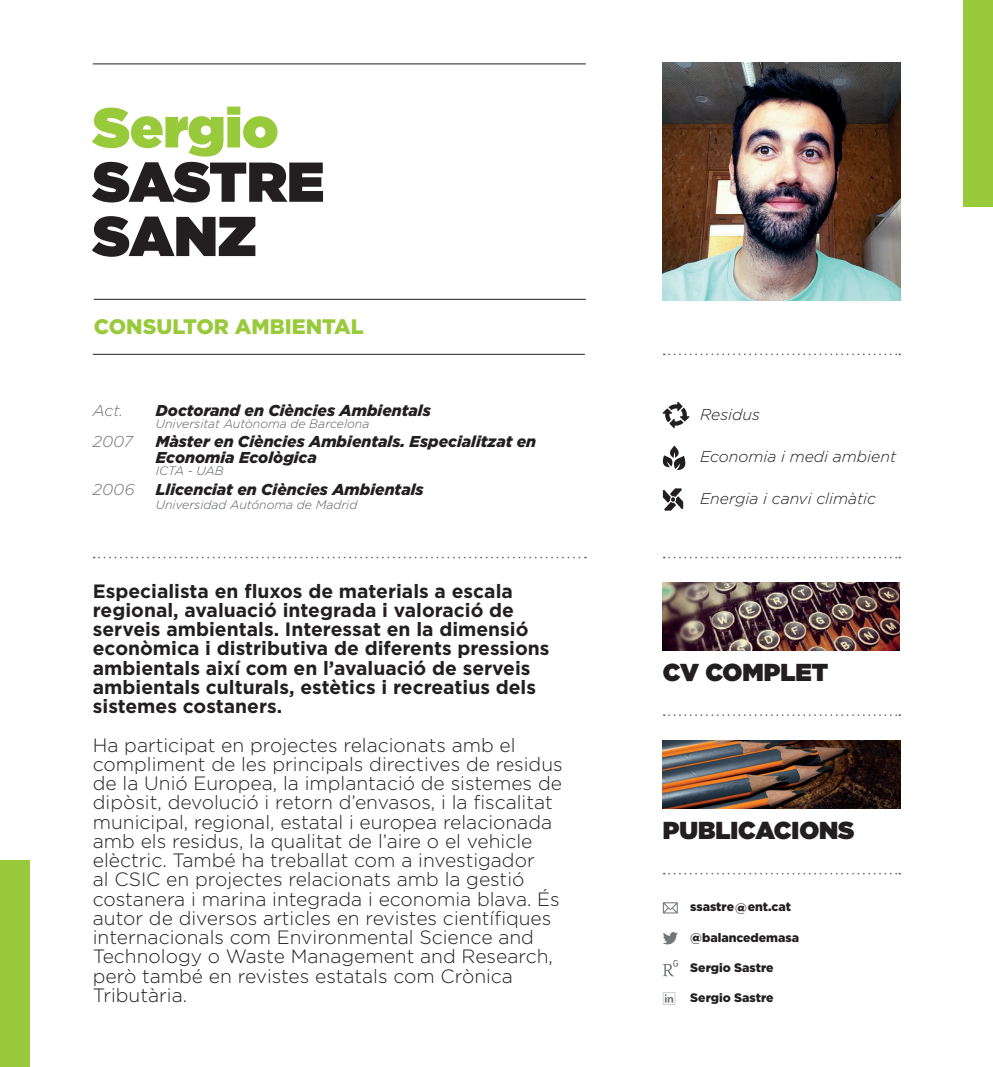
<style>
.page{position:relative;width:993px;height:1067px;background:#fff}
.page>*{position:absolute;margin:0;border:0;box-sizing:border-box;transform-origin:0 0}
.t1{font:900 56px/54.2px "Gotham";letter-spacing:-.005em;color:#231f20}
.t2{font:900 56px "Gotham";color:#99ca3b}
.t3{font:900 24.5px "Gotham";color:#231f20}
.t4{font:900 21px "Gotham";color:#99ca3b}
.t5{font:300 19.25px/19.2px "Gotham";color:#231f20}
.t6{font:700 19.25px/19.2px "Gotham";color:#231f20}
.t7{font:italic 900 15.75px/15.8px "Gotham";color:#231f20}
.t8{font:italic 300 15.75px "Gotham";color:#231f20}
.t9{font:italic 300 15.75px "Gotham";color:#6f7073}
.t10{font:italic 300 12.25px "Gotham";color:#575b5c}
.t11{font:900 12.25px "Gotham";color:#231f20}
</style>
<div class="page">
<img style="left:662px;top:63px;width:238px;height:237px">
<svg style="left:663px;top:932px;width:14px;height:12px"></svg>
<div style="left:962px;top:0;width:30px;height:207px;background:#99ca3b"></div>
<div style="left:0;top:860px;width:30px;height:207px;background:#99ca3b"></div>
<svg style="left:94px;top:556px;width:491px;height:2px"></svg>
<hr style="left:94px;top:299px;width:491px;height:1px;background:#231f20">
<hr style="left:93px;top:63px;width:492px;height:1px;background:#231f20">
<svg style="left:663px;top:714px;width:236px;height:2px"></svg>
<svg style="left:663px;top:556px;width:236px;height:2px"></svg>
<svg style="left:663px;top:872px;width:236px;height:2px"></svg>
<hr style="left:93px;top:354px;width:491px;height:1px;background:#231f20">
<svg style="left:663px;top:353px;width:236px;height:2px"></svg>
<svg style="left:662px;top:445px;width:23px;height:25px"></svg>
<svg style="left:662px;top:401px;width:27px;height:27px"></svg>
<svg style="left:662px;top:488px;width:21px;height:22px"></svg>
<svg style="left:662px;top:992px;width:13px;height:12px"></svg>
<svg style="left:662px;top:902px;width:15px;height:11px"></svg>
<svg style="left:663px;top:960px;width:14px;height:16px"></svg>
<img style="left:662px;top:740px;width:237px;height:68px">
<img style="left:662px;top:582px;width:237px;height:68px">
<h1 class="t2" style="left:93px;top:87px;width:187px">Sergio</h1>
<h1 class="t1" style="left:93px;top:154px;width:233px">SASTRE<br>SANZ</h1>
<p class="t4" style="left:94px;top:312px;width:271px">CONSULTOR AMBIENTAL</p>
<p class="t9" style="left:93px;top:400px;width:32px">Act.</p>
<p class="t7" style="left:156px;top:402px;width:276px">Doctorand en Ciències Ambientals</p>
<p class="t10" style="left:156px;top:416px;width:215px">Universitat Autònoma de Barcelona</p>
<p class="t9" style="left:93px;top:432px;width:42px">2007</p>
<p class="t7" style="left:156px;top:434px;width:382px">Màster en Ciències Ambientals. Especialitzat en<br>Economia Ecològica</p>
<p class="t10" style="left:156px;top:463px;width:69px">ICTA - UAB</p>
<p class="t9" style="left:93px;top:479px;width:43px">2006</p>
<p class="t7" style="left:156px;top:481px;width:269px">Llicenciat en Ciències Ambientals</p>
<p class="t10" style="left:156px;top:496px;width:203px">Universidad Autónoma de Madrid</p>
<p class="t6" style="left:93px;top:581px;width:458px">Especialista en fluxos de materials a escala regional, avaluació integrada i valoració de serveis ambientals. Interessat en la dimensió econòmica i distributiva de diferents pressions ambientals així com en l’avaluació de serveis ambientals culturals, estètics i recreatius dels sistemes costaners.</p>
<p class="t5" style="left:93px;top:734px;width:471px">Ha participat en projectes relacionats amb el compliment de les principals directives de residus de la Unió Europea, la implantació de sistemes de dipòsit, devolució i retorn d’envasos, i la fiscalitat municipal, regional, estatal i europea relacionada amb els residus, la qualitat de l’aire o el vehicle elèctric. També ha treballat com a investigador<br>al CSIC en projectes relacionats amb la gestió costanera i marina integrada i economia blava. És autor de diversos articles en revistes científiques internacionals com Environmental Science and Technology o Waste Management and Research, però també en revistes estatals com Crònica Tributària.</p>
<p class="t8" style="left:699px;top:404px;width:61px">Residus</p>
<p class="t8" style="left:699px;top:446px;width:198px">Economia i medi ambient</p>
<p class="t8" style="left:699px;top:488px;width:177px">Energia i canvi climàtic</p>
<p class="t3" style="left:662px;top:654px;width:167px">CV COMPLET</p>
<p class="t3" style="left:662px;top:812px;width:193px">PUBLICACIONS</p>
<p class="t11" style="left:734px;top:898px;width:13px">@</p>
<p class="t11" style="left:690px;top:898px;width:102px">ssastre ent.cat</p>
<p class="t11" style="left:690px;top:929px;width:110px">@balancedemasa</p>
<p class="t11" style="left:690px;top:959px;width:85px">Sergio Sastre</p>
<p class="t11" style="left:690px;top:989px;width:85px">Sergio Sastre</p>
</div>
